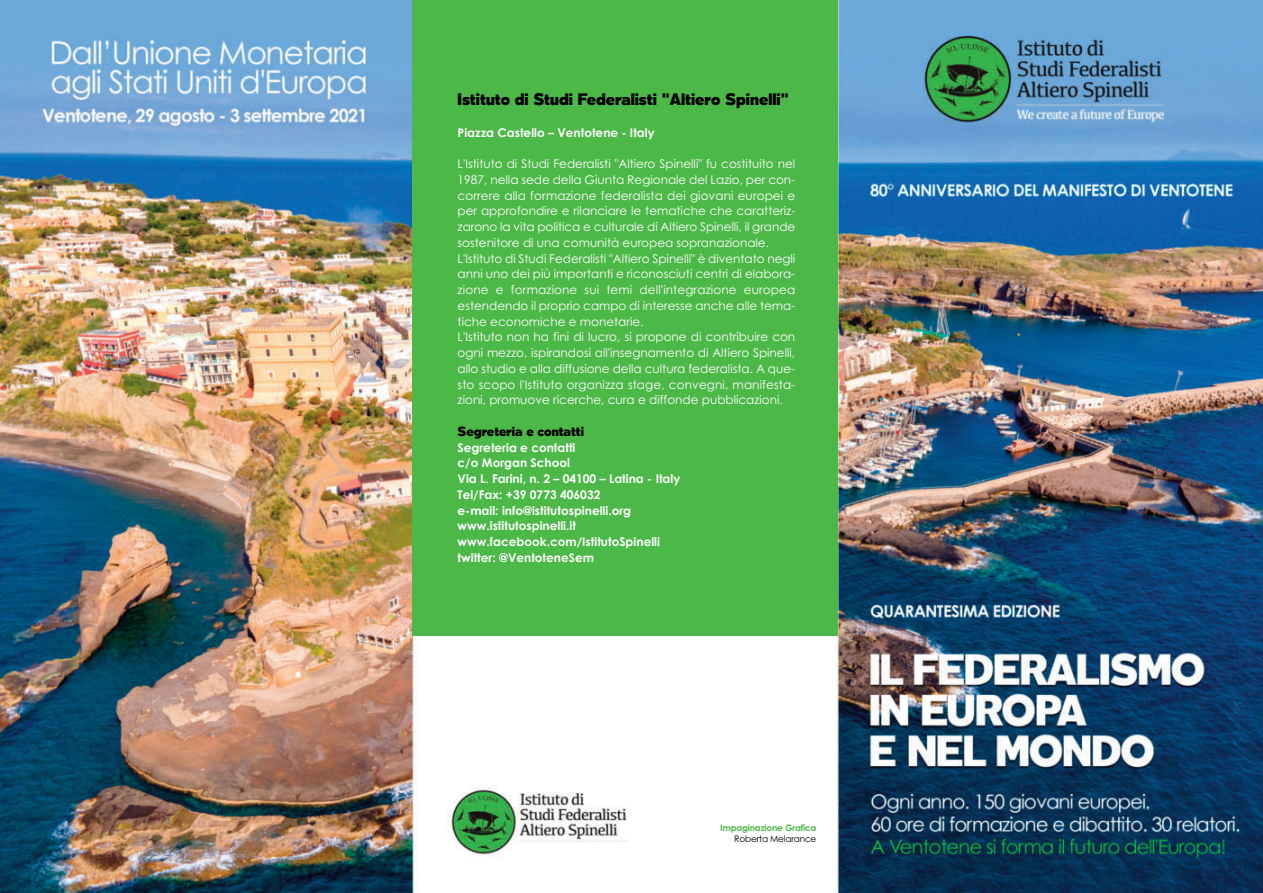
<style>
.page{position:relative;width:1263px;height:893px;background:#fff}
.page>*{position:absolute;margin:0;border:0;box-sizing:border-box;transform-origin:0 0}
.t1{font:900 15px "Tabarra";color:#000}
.t2{font:12px/15.8px "Century Gothic";color:#fff}
.t3{font:700 12px/15.8px "Century Gothic";color:#fff}
.t4{font:900 12px "Tabarra";color:#000}
.t5{font:700 9px "Century Gothic";letter-spacing:-.025em;color:#4cb848}
.t6{font:9px "Century Gothic";letter-spacing:-.025em;color:#000}
</style>
<div class="page">
<img style="left:0;top:0;width:1263px;height:893px">
<div style="left:412px;top:0;width:426px;height:636px;background:#4cb848"></div>
<p class="t1" style="left:458px;top:93px;width:333px">Istituto di Studi Federalisti "Altiero Spinelli"</p>
<p class="t3" style="left:458px;top:125px;width:199px">Piazza Castello – Ventotene - Italy</p>
<p class="t2" style="left:458px;top:157px;width:339px">L'Istituto di Studi Federalisti "Altiero Spinelli" fu costituito nel 1987, nella sede della Giunta Regionale del Lazio, per con&shy;correre alla formazione federalista dei giovani europei e per approfondire e rilanciare le tematiche che caratteriz&shy;zarono la vita politica e culturale di Altiero Spinelli, il grande sostenitore di una comunità europea sopranazionale.<br>L'Istituto di Studi Federalisti "Altiero Spinelli" è diventato negli anni uno dei più importanti e riconosciuti centri di elabora&shy;zione e formazione sui temi dell'integrazione europea estendendo il proprio campo di interesse anche alle tema&shy;tiche economiche e monetarie.<br>L'Istituto non ha fini di lucro, si propone di contribuire con ogni mezzo, ispirandosi all'insegnamento di Altiero Spinelli, allo studio e alla diffusione della cultura federalista. A que&shy;sto scopo l'Istituto organizza stage, convegni, manifesta&shy;zioni, promuove ricerche, cura e diffonde pubblicazioni.</p>
<p class="t4" style="left:458px;top:427px;width:128px">Segreteria e contatti</p>
<p class="t3" style="left:458px;top:440px;width:224px">Segreteria e contatti<br>c/o Morgan School<br>Via L. Farini, n. 2 – 04100 – Latina - Italy<br>Tel/Fax: +39 0773 406032<br>e-mail: info@istitutospinelli.org www.istitutospinelli.it www.facebook.com/IstitutoSpinelli twitter: @VentoteneSem</p>
<p class="t5" style="left:720px;top:825px;width:98px">Impaginazione Grafica</p>
<p class="t6" style="left:734px;top:836px;width:84px">Roberta Melarance</p>
</div>
